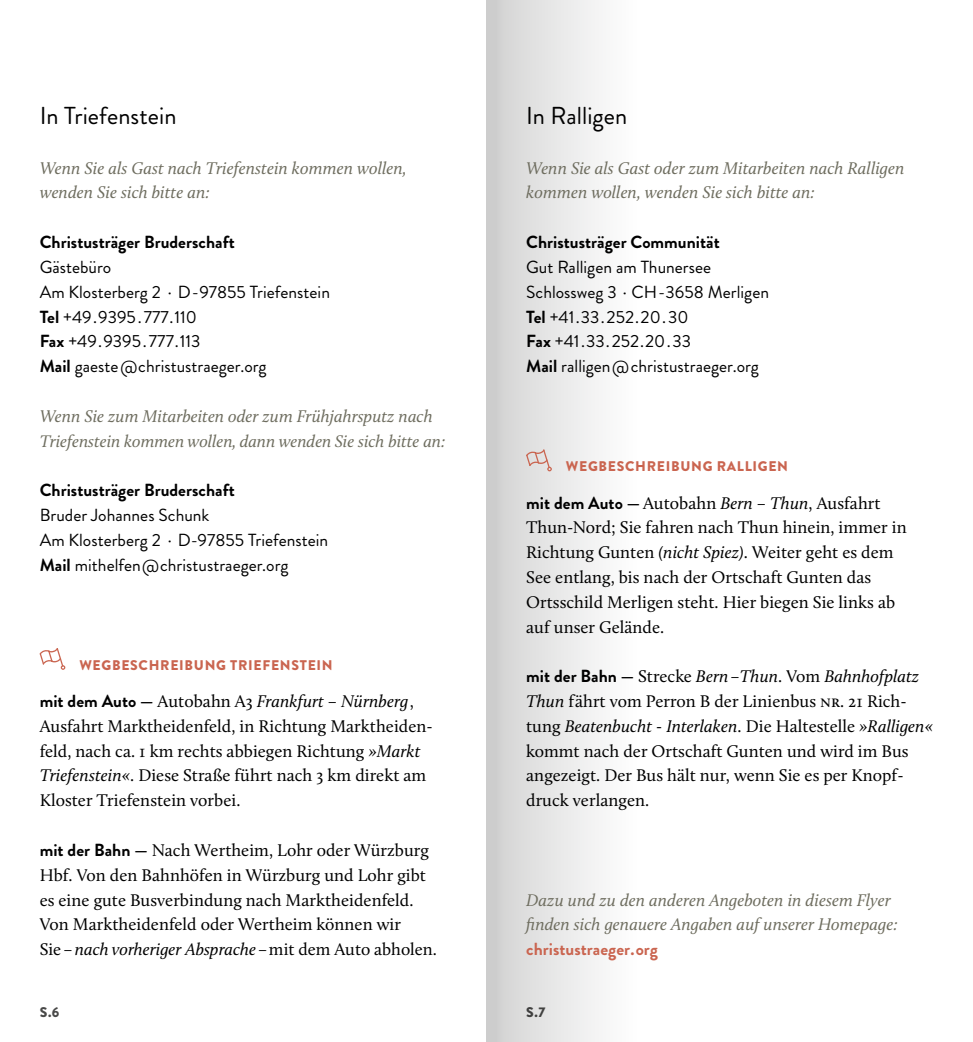
<style>
.page{position:relative;width:973px;height:1042px;background:#fff}
.page>*{position:absolute;margin:0;border:0;box-sizing:border-box;transform-origin:0 0}
.t1{font:24.5px "Brandon Grotesque";letter-spacing:.005em;color:#000}
.t2{font:17.5px/24.8px "Calluna";color:#000}
.t3{font:17.5px/24.8px "Brandon Grotesque";color:#000}
.t4{font:italic 17.5px/24.8px "Calluna";color:#6e6d5f}
.t5{font:700 17.5px "Brandon Grotesque";color:#000}
.t6{font:700 17.5px "Brandon Grotesque";color:#ca6550}
.t7{font:italic 17.32px "Calluna";color:#6e6d5f}
.t8{font:italic 17.32px "Calluna";color:#000}
.t9{font:900 14px "Brandon Grotesque";letter-spacing:.05em;color:#ca6550}
.t10{font:900 14px "Brandon Grotesque";color:#494948}
.s1{font-weight:700}
.s2{font-family:"Brandon Grotesque";font-weight:700}
.s3{font-style:italic}
.s4{font-style:normal}
</style>
<div class="page">
<div style="left:486px;top:0;width:161px;height:1042px;background:linear-gradient(to right,#d0d0d0,#fff)"></div>
<svg style="left:40px;top:648px;width:25px;height:22px"></svg>
<svg style="left:526px;top:449px;width:25px;height:22px"></svg>
<h1 class="t1" style="left:40px;top:99px;width:138px">In Triefenstein</h1>
<p class="t4" style="left:40px;top:155px;width:368px">Wenn Sie als Gast nach Triefenstein kommen wollen, wenden Sie sich bitte an:</p>
<p class="t5" style="left:40px;top:230px;width:196px">Christusträger Bruderschaft</p>
<p class="t3" style="left:40px;top:255px;width:292px">Gästebüro<br>Am Klosterberg 2 · D-97855 Triefenstein<br><span class="s1">Tel</span> +49.9395.777.110<br><span class="s1">Fax</span> +49.9395.777.113<br><span class="s1">Mail</span> gaeste@christustraeger.org</p>
<p class="t4" style="left:40px;top:403px;width:394px">Wenn Sie zum Mitarbeiten oder zum Frühjahrsputz nach</p>
<p class="t7" style="left:40px;top:430px;width:407px">Triefenstein kommen wollen, dann wenden Sie sich bitte an:</p>
<p class="t5" style="left:40px;top:478px;width:196px">Christusträger Bruderschaft</p>
<p class="t3" style="left:40px;top:503px;width:290px">Bruder Johannes Schunk<br>Am Klosterberg 2 · D-97855 Triefenstein<br><span class="s1">Mail</span> mithelfen@christustraeger.org</p>
<p class="t9" style="left:79px;top:655px;width:255px">WEGBESCHREIBUNG TRIEFENSTEIN</p>
<p class="t2" style="left:40px;top:688px;width:394px"><span class="s2">mit dem Auto —</span> Autobahn A3 <span class="s3">Frankfurt – Nürnberg</span>, Ausfahrt Marktheidenfeld, in Richtung Marktheiden&shy;feld, nach ca. 1 km rechts abbiegen Richtung <span class="s3">»Markt Triefenstein«</span>. Diese Straße führt nach 3 km direkt am Kloster Triefenstein vorbei.</p>
<p class="t2" style="left:40px;top:837px;width:390px"><span class="s2">mit der Bahn —</span> Nach Wertheim, Lohr oder Würzburg Hbf. Von den Bahnhöfen in Würzburg und Lohr gibt es eine gute Busverbindung nach Marktheidenfeld.<br>Von Marktheidenfeld oder Wertheim können wir</p>
<p class="t8" style="left:40px;top:939px;width:398px"><span class="s4">Sie</span> –nach vorheriger Absprache –<span class="s4">mit dem Auto abholen.</span></p>
<h1 class="t1" style="left:526px;top:99px;width:103px">In Ralligen</h1>
<p class="t4" style="left:526px;top:155px;width:380px">Wenn Sie als Gast oder zum Mitarbeiten nach Ralligen kommen wollen, wenden Sie sich bitte an:</p>
<p class="t5" style="left:526px;top:230px;width:195px">Christusträger Communität</p>
<p class="t3" style="left:526px;top:255px;width:244px">Gut Ralligen am Thunersee<br>Schlossweg 3 · CH-3658 Merligen<br><span class="s1">Tel</span> +41.33.252.20.30<br><span class="s1">Fax</span> +41.33.252.20.33<br><span class="s1">Mail</span> ralligen@christustraeger.org</p>
<p class="t9" style="left:566px;top:457px;width:224px">WEGBESCHREIBUNG RALLIGEN</p>
<p class="t2" style="left:526px;top:490px;width:382px"><span class="s2">mit dem Auto —</span> Autobahn <span class="s3">Bern – Thun</span>, Ausfahrt Thun-Nord; Sie fahren nach Thun hinein, immer in Richtung Gunten <span class="s3">(nicht Spiez)</span>. Weiter geht es dem See entlang, bis nach der Ortschaft Gunten das Ortsschild Merligen steht. Hier biegen Sie links ab auf unser Gelände.</p>
<p class="t2" style="left:526px;top:664px;width:408px"><span class="s2">mit der Bahn —</span> Strecke <span class="s3">Bern –Thun</span>. Vom <span class="s3">Bahnhofplatz Thun</span> fährt vom Perron B der Linienbus Nr. 21 Rich&shy;tung <span class="s3">Beatenbucht - Interlaken</span>. Die Haltestelle <span class="s3">»Ralligen« </span>kommt nach der Ortschaft Gunten und wird im Bus angezeigt. Der Bus hält nur, wenn Sie es per Knopf&shy;druck verlangen.</p>
<p class="t4" style="left:526px;top:887px;width:373px">Dazu und zu den anderen Angeboten in diesem Flyer finden sich genauere Angaben auf unserer Homepage:</p>
<p class="t6" style="left:526px;top:937px;width:133px">christustraeger.org</p>
<p class="t10" style="left:40px;top:1002px;width:21px">S.6</p>
<p class="t10" style="left:526px;top:1002px;width:21px">S.7</p>
</div>
